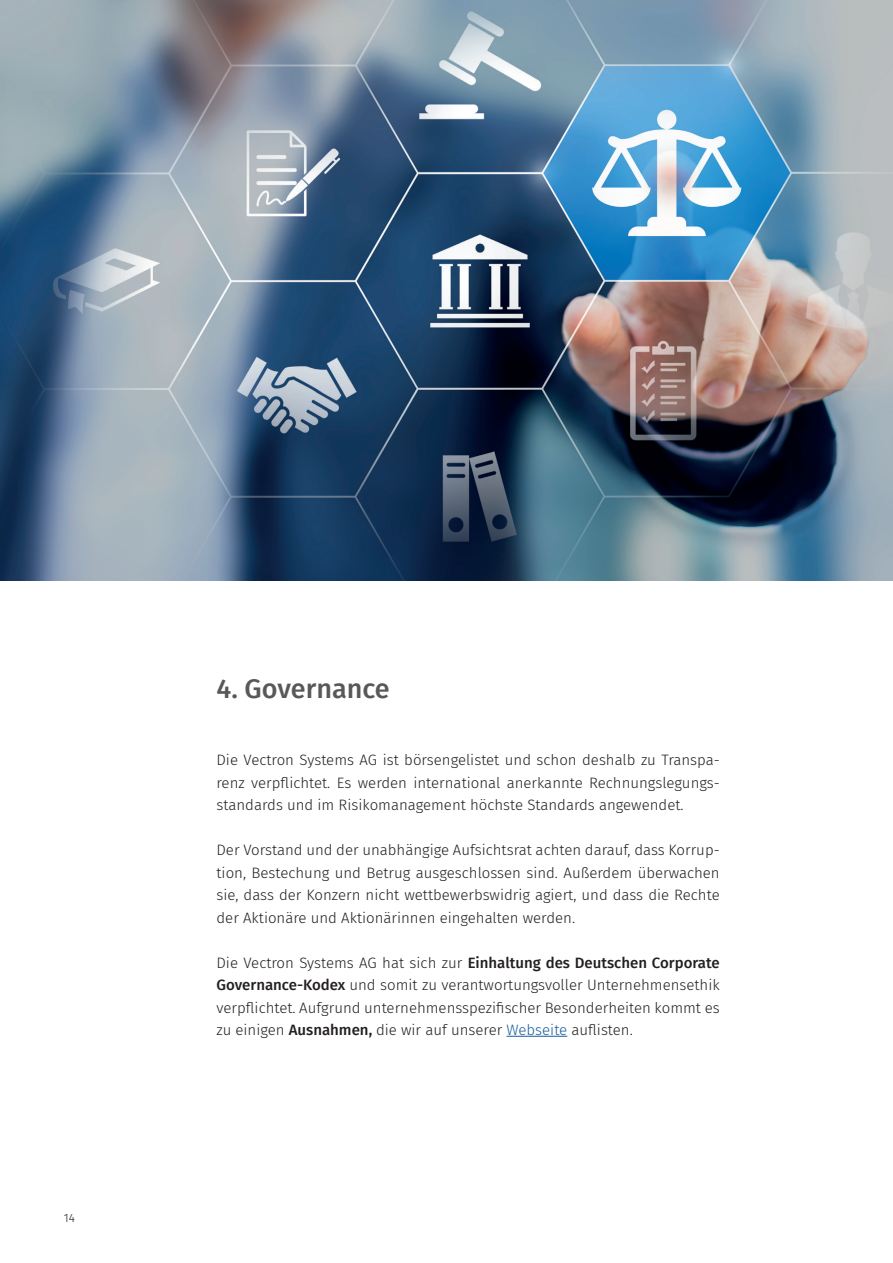
<style>
.page{position:relative;width:893px;height:1263px;background:#fff}
.page>*{position:absolute;margin:0;border:0;box-sizing:border-box;transform-origin:0 0}
.t1{font:500 27px "Fira Sans";color:#57585a}
.t2{font:300 15px/22.5px "Fira Sans";color:#231f20;text-align:justify}
.t3{font:300 12px "Fira Sans";color:#231f20}
.s1{font-weight:500}
.s2{color:#175d9e}
</style>
<div class="page">
<hr style="left:506px;top:1036px;width:61px;height:1px;background:#175d9e">
<img style="left:0;top:0;width:893px;height:580px">
<p class="t3" style="left:64px;top:1209px;width:13px">14</p>
<h1 class="t1" style="left:216px;top:666px;width:175px">4. Governance</h1>
<p class="t2" style="left:216px;top:748px;width:505px">Die Vectron Systems AG ist börsengelistet und schon deshalb zu Transpa&shy;renz verpflichtet. Es werden international anerkannte Rechnungslegungs&shy;standards und im Risikomanagement höchste Standards angewendet.</p>
<p class="t2" style="left:216px;top:838px;width:505px">Der Vorstand und der unabhängige Aufsichtsrat achten darauf, dass Korrup&shy;tion, Bestechung und Betrug ausgeschlossen sind. Außerdem überwachen sie, dass der Konzern nicht wettbewerbswidrig agiert, und dass die Rechte der Aktionäre und Aktionärinnen eingehalten werden.</p>
<p class="t2" style="left:216px;top:951px;width:505px">Die Vectron Systems AG hat sich zur <span class="s1">Einhaltung des Deutschen Corporate Governance-Kodex</span> und somit zu verantwortungsvoller Unternehmensethik verpflichtet. Aufgrund unternehmensspezifischer Besonderheiten kommt es zu einigen <span class="s1">Ausnahmen,</span> die wir auf unserer <span class="s2">Webseite</span> auflisten.</p>
</div>
